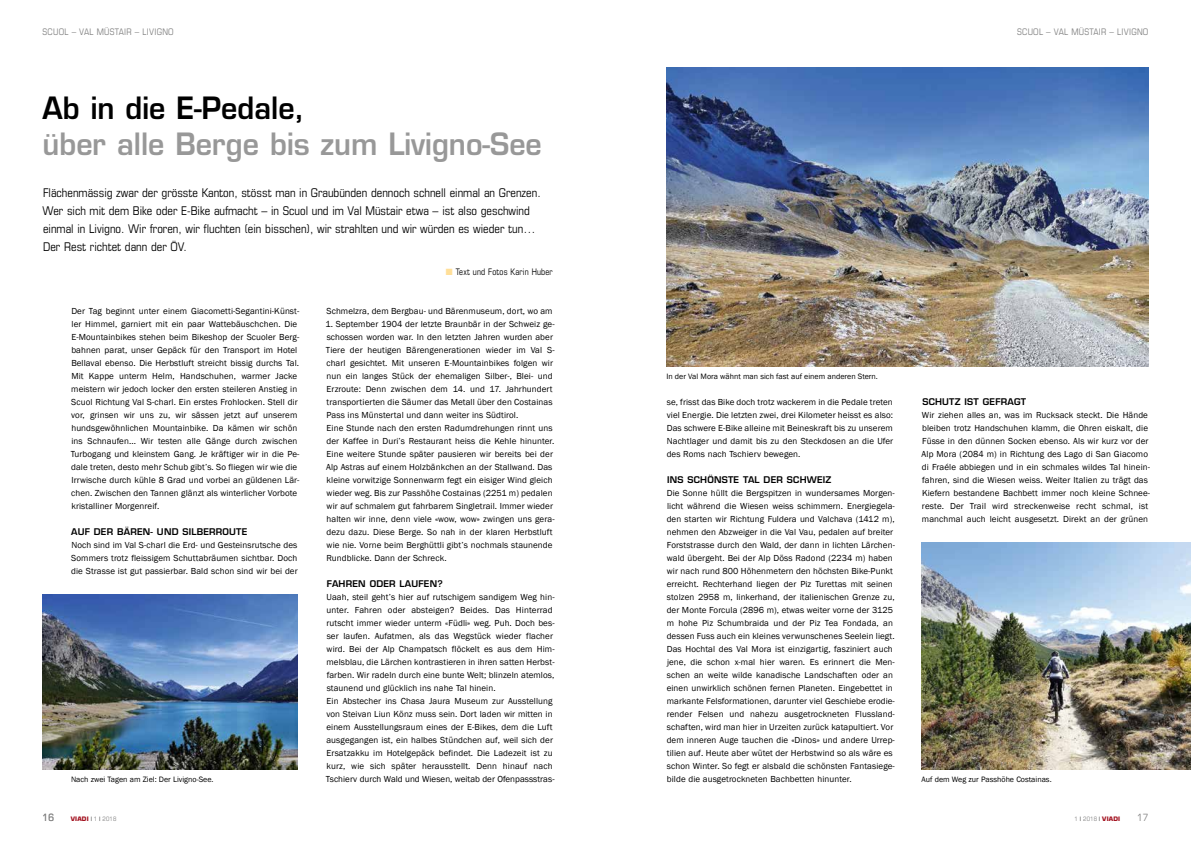
<style>
.page{position:relative;width:1191px;height:842px;background:#fff}
.page>*{position:absolute;margin:0;border:0;box-sizing:border-box;transform-origin:0 0}
.t1{font:600 30px "Eurostile";color:#989898;scale:.95 1}
.t2{font:600 30px "Eurostile";color:#000;scale:.95 1}
.t3{font:condensed 12px/18px "Eurostile";color:#000}
.t4{font:condensed 10px "Eurostile";color:#818181}
.t5{font:9px/13px "Franklin Gothic";letter-spacing:.01em;color:#000}
.t6{font:600 9px "Eurostile";letter-spacing:.025em;color:#000}
.t7{font:condensed 9px "Eurostile";letter-spacing:.03em;color:#818181}
.t8{font:condensed 9px "Eurostile";letter-spacing:.02em;color:#000;scale:.95 1}
.t9{font:8px "Franklin Gothic";color:#000}
.t10{font:700 6px "Eurostile";letter-spacing:.025em;color:#a31220}
.t11{font:condensed 6px "Eurostile";color:#818181}
.s1{color:#ffdf99}
.s2{font-weight:400;font-stretch:condensed;color:#000}
.s3{font-weight:400;font-stretch:condensed;color:#818181}
.s4{color:#000}
.s5{font-weight:700;font-stretch:normal;color:#a31220}
</style>
<div class="page">
<img style="left:43px;top:595px;width:255px;height:174px">
<img style="left:921px;top:543px;width:270px;height:226px">
<img style="left:666px;top:67px;width:482px;height:299px">
<p class="t7" style="left:43px;top:27px;width:133px">SCUOL – VAL MÜSTAIR – LIVIGNO</p>
<h1 class="t2" style="left:43px;top:90px;width:277px">Ab in die E-Pedale,</h1>
<h1 class="t1" style="left:43px;top:126px;width:527px">über alle Berge bis zum Livigno-See</h1>
<p class="t7" style="left:1017px;top:27px;width:133px">SCUOL – VAL MÜSTAIR – LIVIGNO</p>
<p class="t3" style="left:42px;top:184px;width:500px">Flächenmässig zwar der grösste Kanton, stösst man in Graubünden dennoch schnell einmal an Grenzen.<br>Wer sich mit dem Bike oder E-Bike aufmacht – in Scuol und im Val Müstair etwa – ist also geschwind einmal in Livigno. Wir froren, wir fluchten (ein bisschen), wir strahlten und wir würden es wieder tun… Der Rest richtet dann der ÖV.</p>
<p class="t8" style="left:446px;top:267px;width:114px"><span class="s1">■</span> Text und Fotos Karin Huber</p>
<p class="t5" style="left:71px;top:305px;width:230px">Der Tag beginnt unter einem Giacometti-Segantini-Künst&shy;ler Himmel, garniert mit ein paar Wattebäuschchen. Die E-Mountainbikes stehen beim Bikeshop der Scuoler Berg&shy;bahnen parat, unser Gepäck für den Transport im Hotel Bellaval ebenso. Die Herbstluft streicht bissig durchs Tal.<br>Mit Kappe unterm Helm, Handschuhen, warmer Jacke meistern wir jedoch locker den ersten steileren Anstieg in Scuol Richtung Val S-charl. Ein erstes Frohlocken. Stell dir vor, grinsen wir uns zu, wir sässen jetzt auf unserem hundsgewöhnlichen Mountainbike. Da kämen wir schön ins Schnaufen... Wir testen alle Gänge durch zwischen Turbogang und kleinstem Gang. Je kräftiger wir in die Pe&shy;dale treten, desto mehr Schub gibt’s. So fliegen wir wie die Irrwische durch kühle 8 Grad und vorbei an güldenen Lär&shy;chen. Zwischen den Tannen glänzt als winterlicher Vorbote kristalliner Morgenreif.</p>
<p class="t6" style="left:71px;top:526px;width:178px">AUF DER BÄREN- UND SILBERROUTE</p>
<p class="t5" style="left:71px;top:539px;width:228px;text-align:justify">Noch sind im Val S-charl die Erd- und Gesteinsrutsche des Sommers trotz fleissigem Schuttabräumen sichtbar. Doch die Strasse ist gut passierbar. Bald schon sind wir bei der</p>
<p class="t5" style="left:326px;top:305px;width:228px">Schmelzra, dem Bergbau- und Bärenmuseum, dort, wo am</p>
<p class="t5" style="left:325px;top:318px;width:231px">1. September 1904 der letzte Braunbär in der Schweiz ge&shy;schossen worden war. In den letzten Jahren wurden aber Tiere der heutigen Bärengenerationen wieder im Val S&shy;charl gesichtet. Mit unseren E-Mountainbikes folgen wir nun ein langes Stück der ehemaligen Silber-, Blei- und Erzroute: Denn zwischen dem 14. und 17. Jahrhundert transportierten die Säumer das Metall über den Costainas Pass ins Münstertal und dann weiter ins Südtirol.<br>Eine Stunde nach den ersten Radumdrehungen rinnt uns der Kaffee in Duri’s Restaurant heiss die Kehle hinunter.<br>Eine weitere Stunde später pausieren wir bereits bei der Alp Astras auf einem Holzbänkchen an der Stallwand. Das kleine vorwitzige Sonnenwarm fegt ein eisiger Wind gleich wieder weg. Bis zur Passhöhe Costainas (2251 m) pedalen wir auf schmalem gut fahrbarem Singletrail. Immer wieder halten wir inne, denn viele «wow, wow» zwingen uns gera&shy;dezu dazu. Diese Berge. So nah in der klaren Herbstluft wie nie. Vorne beim Berghüttli gibt’s nochmals staunende Rundblicke. Dann der Schreck.</p>
<p class="t6" style="left:327px;top:578px;width:117px">FAHREN ODER LAUFEN?</p>
<p class="t5" style="left:326px;top:591px;width:230px">Uaah, steil geht’s hier auf rutschigem sandigem Weg hin&shy;unter. Fahren oder absteigen? Beides. Das Hinterrad rutscht immer wieder unterm «Füdli» weg. Puh. Doch bes&shy;ser laufen. Aufatmen, als das Wegstück wieder flacher wird. Bei der Alp Champatsch flöckelt es aus dem Him&shy;melsblau, die Lärchen kontrastieren in ihren satten Herbst&shy;farben. Wir radeln durch eine bunte Welt; blinzeln atemlos, staunend und glücklich ins nahe Tal hinein.<br>Ein Abstecher ins Chasa Jaura Museum zur Ausstellung von Steivan Liun Könz muss sein. Dort laden wir mitten in einem Ausstellungsraum eines der E-Bikes, dem die Luft ausgegangen ist, ein halbes Stündchen auf, weil sich der Ersatzakku im Hotelgepäck befindet. Die Ladezeit ist zu kurz, wie sich später herausstellt. Denn hinauf nach Tschierv durch Wald und Wiesen, weitab der Ofenpassstras-</p>
<p class="t9" style="left:666px;top:372px;width:213px">In der Val Mora wähnt man sich fast auf einem anderen Stern.</p>
<p class="t6" style="left:922px;top:396px;width:105px">SCHUTZ IST GEFRAGT</p>
<p class="t5" style="left:921px;top:409px;width:230px">Wir ziehen alles an, was im Rucksack steckt. Die Hände bleiben trotz Handschuhen klamm, die Ohren eiskalt, die Füsse in den dünnen Socken ebenso. Als wir kurz vor der Alp Mora (2084 m) in Richtung des Lago di San Giacomo di Fraéle abbiegen und in ein schmales wildes Tal hinein&shy;fahren, sind die Wiesen weiss. Weiter Italien zu trägt das Kiefern bestandene Bachbett immer noch kleine Schnee&shy;reste. Der Trail wird streckenweise recht schmal, ist manchmal auch leicht ausgesetzt. Direkt an der grünen</p>
<p class="t5" style="left:666px;top:396px;width:228px;text-align:justify">se, frisst das Bike doch trotz wackerem in die Pedale treten viel Energie. Die letzten zwei, drei Kilometer heisst es also:<br>Das schwere E-Bike alleine mit Beineskraft bis zu unserem Nachtlager und damit bis zu den Steckdosen an die Ufer des Roms nach Tschierv bewegen.</p>
<p class="t6" style="left:667px;top:474px;width:166px">INS SCHÖNSTE TAL DER SCHWEIZ</p>
<p class="t5" style="left:666px;top:487px;width:230px">Die Sonne hüllt die Bergspitzen in wundersames Morgen&shy;licht während die Wiesen weiss schimmern. Energiegela&shy;den starten wir Richtung Fuldera und Valchava (1412 m), nehmen den Abzweiger in die Val Vau, pedalen auf breiter Forststrasse durch den Wald, der dann in lichten Lärchen&shy;wald übergeht. Bei der Alp Döss Radond (2234 m) haben wir nach rund 800 Höhenmetern den höchsten Bike-Punkt erreicht. Rechterhand liegen der Piz Turettas mit seinen stolzen 2958 m, linkerhand, der italienischen Grenze zu, der Monte Forcula (2896 m), etwas weiter vorne der 3125 m hohe Piz Schumbraida und der Piz Tea Fondada, an dessen Fuss auch ein kleines verwunschenes Seelein liegt.<br>Das Hochtal des Val Mora ist einzigartig, fasziniert auch jene, die schon x-mal hier waren. Es erinnert die Men&shy;schen an weite wilde kanadische Landschaften oder an einen unwirklich schönen fernen Planeten. Eingebettet in markante Felsformationen, darunter viel Geschiebe erodie&shy;render Felsen und nahezu ausgetrockneten Flussland&shy;schaften, wird man hier in Urzeiten zurück katapultiert. Vor dem inneren Auge tauchen die «Dinos» und andere Urrep&shy;tilien auf. Heute aber wütet der Herbstwind so als wäre es schon Winter. So fegt er alsbald die schönsten Fantasiege&shy;bilde die ausgetrockneten Bachbetten hinunter.</p>
<p class="t9" style="left:71px;top:775px;width:144px">Nach zwei Tagen am Ziel: Der Livigno-See.</p>
<p class="t9" style="left:921px;top:775px;width:132px">Auf dem Weg zur Passhöhe Costainas.</p>
<p class="t4" style="left:43px;top:812px;width:13px">16</p>
<p class="t10" style="left:71px;top:815px;width:47px">VIADI <span class="s2">|</span> <span class="s3">1</span> <span class="s2">|</span> <span class="s3">2018</span></p>
<p class="t11" style="left:1074px;top:816px;width:47px">1 <span class="s4">|</span> 2018 <span class="s4">|</span> <span class="s5">VIADI</span></p>
<p class="t4" style="left:1137px;top:812px;width:13px">17</p>
</div>
